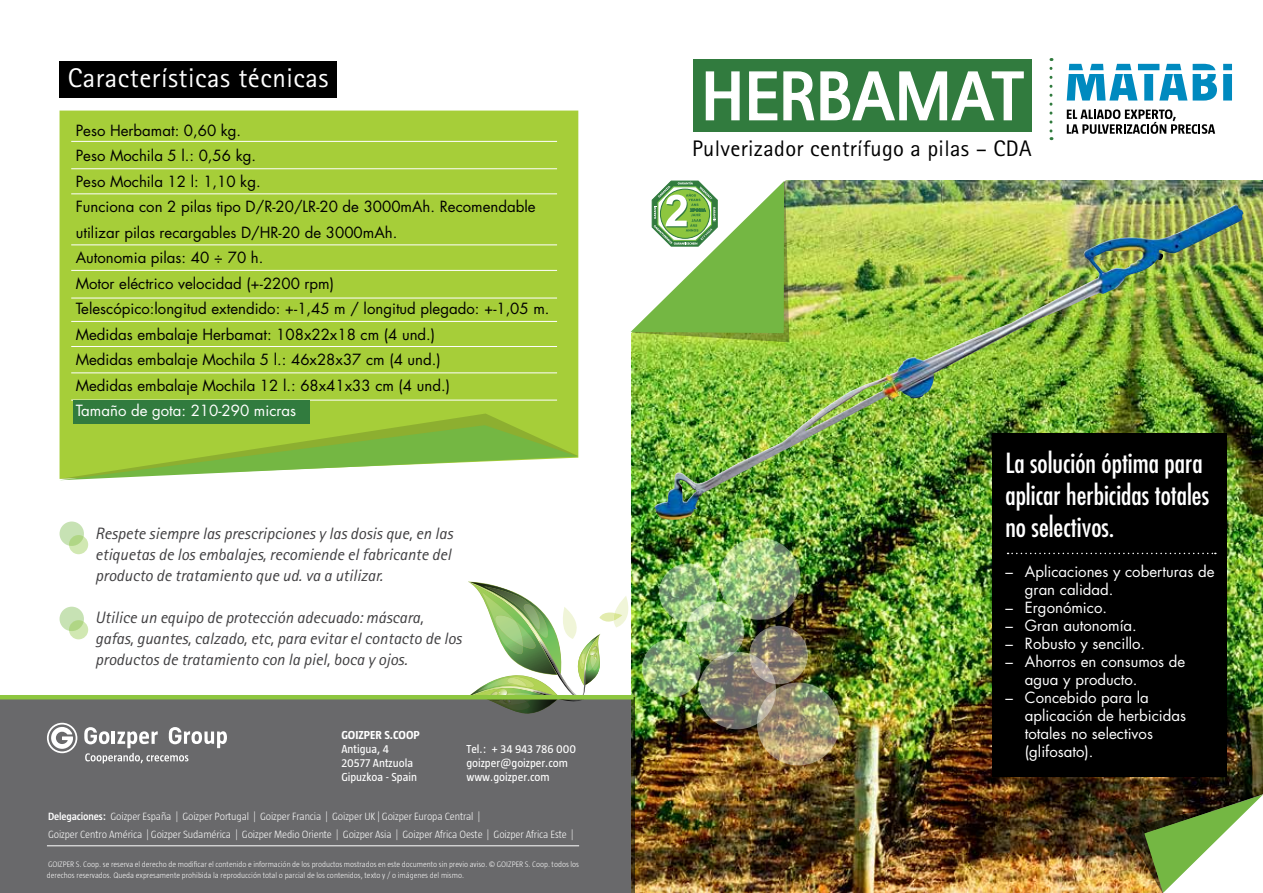
<style>
.page{position:relative;width:1263px;height:893px;background:#fff}
.page>*{position:absolute;margin:0;border:0;box-sizing:border-box;transform-origin:0 0}
.t1{font:condensed 27px/32.4px "Futura Std";color:#fff}
.t2{font:27px "Rotis Sans Serif";letter-spacing:.02em;color:#fff}
.t3{font:22.5px "Rotis Sans Serif";letter-spacing:.015em;color:#000}
.t4{font:italic 16.5px/21px "Rotis Sans Serif";color:#414042;text-align:justify}
.t5{font:15px/25.5px "Futura Std";color:#000}
.t6{font:15px/18px "Futura Std";color:#fff}
.t7{font:11.85px/14.1px "Taz";color:#fff}
.t8{font:700 11.85px "Taz";color:#fff}
.t9{font:300 10.8px/18.1px "Taz";letter-spacing:-.01em;color:#fff}
.t10{font:300 8.1px/10.8px "Taz";color:#fff}
.s1{font-weight:600}
</style>
<div class="page">
<div style="left:693px;top:60px;width:339px;height:72px;background:#317b3e"></div>
<img style="left:632px;top:181px;width:631px;height:712px">
<img style="left:719px;top:538px;width:81px;height:82px;border-radius:50%">
<svg style="left:659px;top:563px;width:59px;height:59px;background:#94bc7e"></svg>
<svg style="left:686px;top:602px;width:58px;height:58px;background:#95b582"></svg>
<svg style="left:749px;top:626px;width:59px;height:58px;background:#8b816f"></svg>
<svg style="left:642px;top:639px;width:59px;height:58px;background:#9cbe80"></svg>
<img style="left:698px;top:652px;width:78px;height:77px;border-radius:50%">
<img style="left:757px;top:682px;width:83px;height:83px;border-radius:50%">
<div style="left:992px;top:434px;width:235px;height:343px;background:#000"></div>
<svg style="left:1007px;top:553px;width:209px;height:1px"></svg>
<img style="left:1125px;top:794px;width:138px;height:99px">
<svg style="left:630px;top:180px;width:165px;height:170px"></svg>
<svg style="left:1049px;top:68px;width:3px;height:72px"></svg>
<svg style="left:705px;top:71px;width:319px;height:50px"></svg>
<div style="left:60px;top:111px;width:518px;height:303px;background:#a6ce39"></div>
<div style="left:60px;top:62px;width:277px;height:36px;background:#000"></div>
<div style="left:0;top:697px;width:634px;height:196px;background:#69696b"></div>
<svg style="left:468px;top:582px;width:162px;height:132px"></svg>
<hr style="left:71px;top:141px;width:486px;height:1px;background:#fff">
<hr style="left:71px;top:168px;width:486px;height:1px;background:#fff">
<hr style="left:71px;top:193px;width:486px;height:1px;background:#fff">
<hr style="left:71px;top:244px;width:486px;height:1px;background:#fff">
<hr style="left:71px;top:270px;width:486px;height:1px;background:#fff">
<hr style="left:71px;top:298px;width:486px;height:1px;background:#fff">
<hr style="left:71px;top:321px;width:486px;height:1px;background:#fff">
<hr style="left:71px;top:346px;width:486px;height:1px;background:#fff">
<hr style="left:71px;top:372px;width:486px;height:1px;background:#fff">
<hr style="left:71px;top:400px;width:486px;height:1px;background:#fff">
<svg style="left:60px;top:414px;width:518px;height:66px"></svg>
<div style="left:73px;top:401px;width:237px;height:23px;background:#317b3e"></div>
<hr style="left:0;top:695px;width:634px;height:4px;background:#8dc63f">
<div style="left:60px;top:521px;width:24px;height:25px;background:#c7e2b4;border-radius:50%"></div>
<svg style="left:69px;top:535px;width:19px;height:19px"></svg>
<div style="left:60px;top:607px;width:24px;height:24px;background:#c7e2b4;border-radius:50%"></div>
<svg style="left:69px;top:620px;width:19px;height:19px"></svg>
<img style="left:654px;top:206px;width:578px;height:314px">
<svg style="left:47px;top:723px;width:30px;height:30px"></svg>
<svg style="left:84px;top:727px;width:143px;height:36px"></svg>
<hr style="left:47px;top:845px;width:532px;height:1px;background:#fff">
<svg style="left:1067px;top:64px;width:165px;height:37px"></svg>
<svg style="left:1067px;top:109px;width:148px;height:25px"></svg>
<h1 class="t2" style="left:68px;top:62px;width:262px">Características técnicas</h1>
<p class="t5" style="left:76px;top:118px;width:475px">Peso Herbamat: 0,60 kg.<br>Peso Mochila 5 l.: 0,56 kg.<br>Peso Mochila 12 l: 1,10 kg.<br>Funciona con 2 pilas tipo D/R-20/LR-20 de 3000mAh. Recomendable utilizar pilas recargables D/HR-20 de 3000mAh.<br>Autonomia pilas: 40 ÷ 70 h.<br>Motor eléctrico velocidad (+-2200 rpm)<br>Telescópico:longitud extendido: +-1,45 m / longitud plegado: +-1,05 m.<br>Medidas embalaje Herbamat: 108x22x18 cm (4 und.)<br>Medidas embalaje Mochila 5 l.: 46x28x37 cm (4 und.)<br>Medidas embalaje Mochila 12 l.: 68x41x33 cm (4 und.)</p>
<p class="t6" style="left:76px;top:402px;width:222px">Tamaño de gota: 210-290 micras</p>
<p class="t4" style="left:95px;top:523px;width:359px">Respete siempre las prescripciones y las dosis que, en las etiquetas de los embalajes, recomiende el fabricante del producto de tratamiento que ud. va a utilizar.</p>
<p class="t4" style="left:95px;top:607px;width:368px;text-align:left">Utilice un equipo de protección adecuado: máscara, gafas, guantes, calzado, etc, para evitar el contacto de los productos de tratamiento con la piel, boca y ojos.</p>
<p class="t8" style="left:341px;top:728px;width:80px">GOIZPER S.COOP</p>
<p class="t7" style="left:341px;top:742px;width:77px">Antigua, 4<br>20577 Antzuola<br>Gipuzkoa - Spain</p>
<p class="t7" style="left:466px;top:742px;width:111px">Tel.: + 34 943 786 000 goizper@goizper.com www.goizper.com</p>
<p class="t9" style="left:48px;top:807px;width:527px"><span class="s1">Delegaciones:</span> Goizper España | Goizper Portugal | Goizper Francia | Goizper UK | Goizper Europa Central |<br>Goizper Centro América | Goizper Sudamérica | Goizper Medio Oriente | Goizper Asia | Goizper Africa Oeste | Goizper Africa Este |</p>
<p class="t10" style="left:47px;top:859px;width:534px">GOIZPER S. Coop. se reserva el derecho de modificar el contenido e información de los productos mostrados en este documento sin previo aviso. © GOIZPER S. Coop. todos los derechos reservados. Queda expresamente prohibida la reproducción total o parcial de los contenidos, texto y / o imágenes del mismo.</p>
<h2 class="t3" style="left:692px;top:135px;width:341px">Pulverizador centrífugo a pilas – CDA</h2>
<h1 class="t1" style="left:1005px;top:446px;width:205px">La solución óptima para aplicar herbicidas totales no selectivos.</h1>
<p class="t6" style="left:1025px;top:563px;width:191px;text-indent:-20px">– Aplicaciones y coberturas de gran calidad.</p>
<p class="t6" style="left:1005px;top:599px;width:103px">– Ergonómico.</p>
<p class="t6" style="left:1005px;top:617px;width:133px">– Gran autonomía.</p>
<p class="t6" style="left:1005px;top:635px;width:141px">– Robusto y sencillo.</p>
<p class="t6" style="left:1025px;top:653px;width:162px;text-indent:-20px">– Ahorros en consumos de agua y producto.</p>
<p class="t6" style="left:1025px;top:689px;width:163px;text-indent:-20px">– Concebido para la aplicación de herbicidas totales no selectivos (glifosato).</p>
</div>
